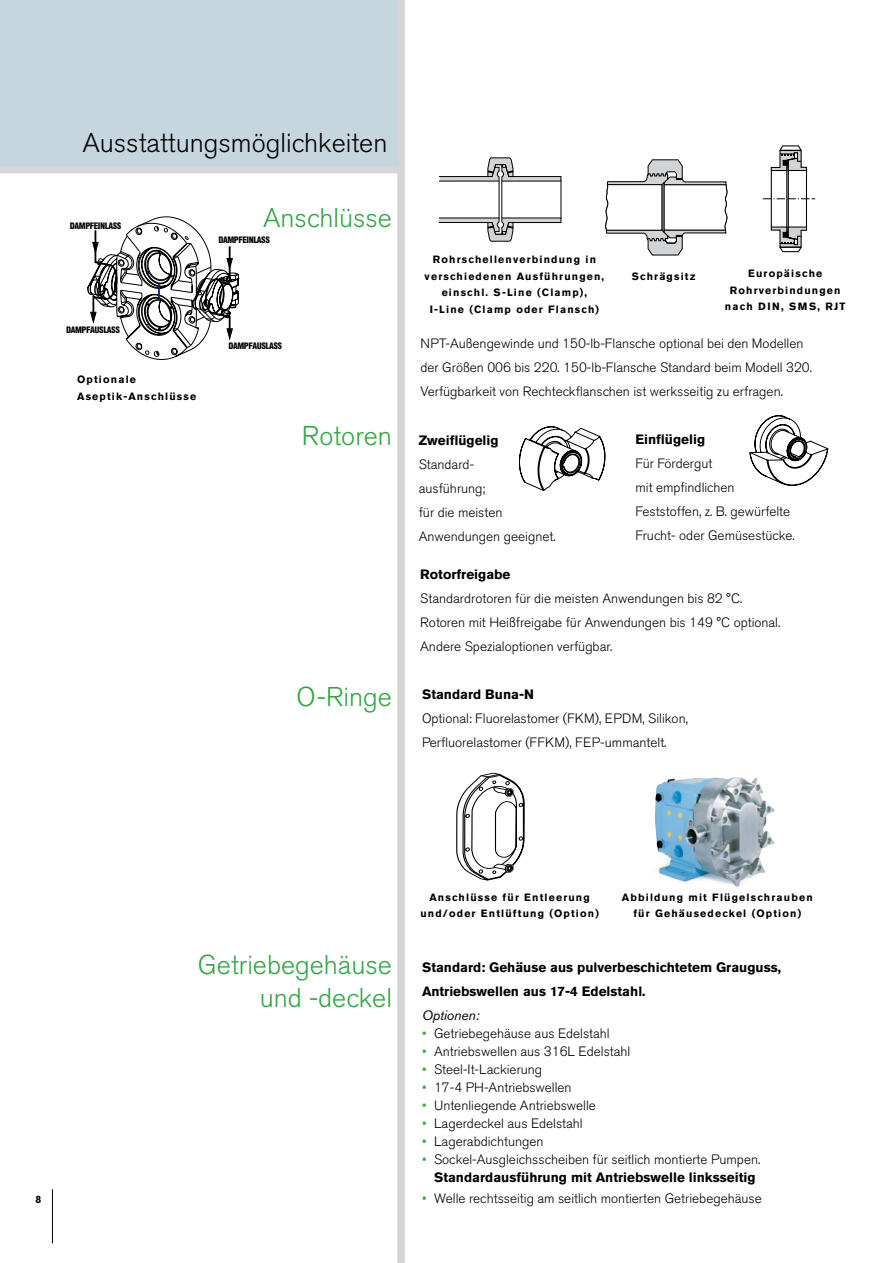
<style>
.page{position:relative;width:893px;height:1263px;background:#fff}
.page>*{position:absolute;margin:0;border:0;box-sizing:border-box;transform-origin:0 0}
.Body_Copy_Headline{font:300 27px/33px "Akzidenz Grotesk BE";color:#33a544;text-align:right}
.Boxed_Column_Headlin{font:300 27px "Akzidenz Grotesk BE";color:#000}
.Body_Copy_Sub-Headli{font:300 13.5px/24px "Akzidenz Grotesk BE";color:#000}
.Body_Copy_Sub-Headli-2{font:700 13.5px/24px "Akzidenz Grotesk BE";color:#000}
.Body_Copy_Sub-Headli-3{font:italic 13.5px "Akzidenz Grotesk BE";color:#000}
.Captions__Center_Ali{font:700 10.5px/16.5px "Akzidenz Grotesk BE";letter-spacing:.11em;color:#000;text-align:center}
.Captions__Left_Align{font:700 10.5px "Akzidenz Grotesk BE";letter-spacing:.11em;color:#000}
.t1{font:900 condensed 8.7px "Swiss 721 BT";letter-spacing:-.05em;color:#000}
.s1{color:#33a544}
.s2{font-weight:700}
</style>
<div class="page">
<hr style="left:52px;top:1189px;width:1px;height:54px;background:#000">
<div style="left:0;top:0;width:403px;height:167px;background:#c5d6df"></div>
<svg style="left:605px;top:159px;width:123px;height:97px"></svg>
<div style="left:786px;top:165px;width:3px;height:67px;background:#fff;border:1px solid #000"></div>
<svg style="left:770px;top:145px;width:38px;height:27px"></svg>
<svg style="left:770px;top:226px;width:38px;height:27px"></svg>
<svg style="left:763px;top:198px;width:52px;height:1px"></svg>
<hr style="left:771px;top:170px;width:1px;height:57px;background:#000">
<hr style="left:806px;top:170px;width:1px;height:57px;background:#000">
<svg style="left:440px;top:157px;width:122px;height:85px"></svg>
<hr style="left:560px;top:181px;width:1px;height:37px;background:#000">
<img style="left:655px;top:777px;width:120px;height:110px">
<svg style="left:456px;top:773px;width:69px;height:107px"></svg>
<svg style="left:750px;top:415px;width:78px;height:71px"></svg>
<svg style="left:519px;top:426px;width:86px;height:65px"></svg>
<svg style="left:87px;top:216px;width:153px;height:144px"></svg>
<div style="left:71px;top:220px;width:38px;height:10px;background:#fff"></div>
<div style="left:65px;top:325px;width:45px;height:10px;background:#fff"></div>
<div style="left:217px;top:234px;width:36px;height:11px;background:#fff"></div>
<div style="left:226px;top:342px;width:43px;height:9px;background:#fff"></div>
<div style="left:0;top:166px;width:403px;height:7px;background:#d4d5d7"></div>
<div style="left:397px;top:0;width:8px;height:1263px;background:#d4d5d7"></div>
<p class="Boxed_Column_Headlin" style="left:82px;top:127px;width:306px">Ausstattungsmöglichkeiten</p>
<p class="t1" style="left:70px;top:220px;width:53px">DAMPFEINLASS</p>
<p class="Body_Copy_Headline" style="left:263px;top:202px;width:130px">Anschlüsse</p>
<p class="t1" style="left:219px;top:235px;width:53px">DAMPFEINLASS</p>
<p class="t1" style="left:66px;top:325px;width:55px">DAMPFAUSLASS</p>
<p class="Captions__Left_Align" style="left:77px;top:374px;width:60px">Optionale</p>
<p class="Captions__Left_Align" style="left:77px;top:390px;width:121px">Aseptik-Anschlüsse</p>
<p class="t1" style="left:228px;top:341px;width:55px">DAMPFAUSLASS</p>
<p class="Body_Copy_Headline" style="left:302px;top:420px;width:92px">Rotoren</p>
<p class="Body_Copy_Headline" style="left:297px;top:681px;width:97px">O-Ringe</p>
<p class="Captions__Center_Ali" style="left:425px;top:251px;width:181px">Rohrschellenverbindung in verschiedenen Ausführungen, einschl. S-Line (Clamp),<br>I-Line (Clamp oder Flansch)</p>
<p class="Captions__Center_Ali" style="left:725px;top:265px;width:122px">Europäische<br>Rohrverbindungen nach DIN, SMS, RJT</p>
<p class="Body_Copy_Sub-Headli" style="left:420px;top:331px;width:393px">NPT-Außengewinde und 150-lb-Flansche optional bei den Modellen der Größen 006 bis 220. 150-lb-Flansche Standard beim Modell 320.<br>Verfügbarkeit von Rechteckflanschen ist werksseitig zu erfragen.</p>
<p class="Captions__Center_Ali" style="left:632px;top:268px;width:65px">Schrägsitz</p>
<p class="Body_Copy_Sub-Headli-2" style="left:419px;top:428px;width:81px">Zweiflügelig</p>
<p class="Body_Copy_Sub-Headli" style="left:419px;top:453px;width:138px">Standard-<br>ausführung;<br>für die meisten<br>Anwendungen geeignet.</p>
<p class="Body_Copy_Sub-Headli-2" style="left:635px;top:428px;width:71px">Einflügelig</p>
<p class="Body_Copy_Sub-Headli" style="left:635px;top:452px;width:161px">Für Fördergut<br>mit empfindlichen<br>Feststoffen, z. B. gewürfelte<br>Frucht- oder Gemüsestücke.</p>
<p class="Body_Copy_Sub-Headli-2" style="left:420px;top:562px;width:92px">Rotorfreigabe</p>
<p class="Body_Copy_Sub-Headli" style="left:420px;top:587px;width:362px">Standardrotoren für die meisten Anwendungen bis 82 °C.<br>Rotoren mit Heißfreigabe für Anwendungen bis 149 °C optional.<br>Andere Spezialoptionen verfügbar.</p>
<p class="Body_Copy_Sub-Headli-2" style="left:422px;top:682px;width:113px">Standard Buna-N</p>
<p class="Body_Copy_Sub-Headli" style="left:422px;top:707px;width:267px">Optional: Fluorelastomer (FKM), EPDM, Silikon,<br>Perfluorelastomer (FFKM), FEP-ummantelt.</p>
<p class="Captions__Center_Ali" style="left:36px;top:1190px;width:7px">8</p>
<p class="Captions__Center_Ali" style="left:420px;top:889px;width:180px">Anschlüsse für Entleerung und/oder Entlüftung (Option)</p>
<p class="Captions__Center_Ali" style="left:622px;top:889px;width:192px">Abbildung mit Flügelschrauben für Gehäusedeckel (Option)</p>
<p class="Body_Copy_Headline" style="left:198px;top:949px;width:196px">Getriebegehäuse und -deckel</p>
<p class="Body_Copy_Sub-Headli-2" style="left:422px;top:955px;width:361px">Standard: Gehäuse aus pulverbeschichtetem Grauguss,<br>Antriebswellen aus 17-4 Edelstahl.</p>
<p class="Body_Copy_Sub-Headli-3" style="left:422px;top:1007px;width:59px">Optionen:</p>
<p class="Body_Copy_Sub-Headli" style="left:422px;top:1021px;width:189px"><span class="s1">•</span> Getriebegehäuse aus Edelstahl</p>
<p class="Body_Copy_Sub-Headli" style="left:422px;top:1039px;width:210px"><span class="s1">•</span> Antriebswellen aus 316L Edelstahl</p>
<p class="Body_Copy_Sub-Headli" style="left:422px;top:1057px;width:122px"><span class="s1">•</span> Steel-It-Lackierung</p>
<p class="Body_Copy_Sub-Headli" style="left:422px;top:1075px;width:151px"><span class="s1">•</span> 17-4 PH-Antriebswellen</p>
<p class="Body_Copy_Sub-Headli" style="left:422px;top:1093px;width:175px"><span class="s1">•</span> Untenliegende Antriebswelle</p>
<p class="Body_Copy_Sub-Headli" style="left:422px;top:1111px;width:162px"><span class="s1">•</span> Lagerdeckel aus Edelstahl</p>
<p class="Body_Copy_Sub-Headli" style="left:422px;top:1129px;width:123px"><span class="s1">•</span> Lagerabdichtungen</p>
<p class="Body_Copy_Sub-Headli" style="left:422px;top:1150px;width:340px;line-height:18px;text-align:center"><span class="s1">•</span> Sockel-Ausgleichsscheiben für seitlich montierte Pumpen.<br><span class="s2">Standardausführung mit Antriebswelle linksseitig</span></p>
<p class="Body_Copy_Sub-Headli" style="left:422px;top:1186px;width:341px"><span class="s1">•</span> Welle rechtsseitig am seitlich montierten Getriebegehäuse</p>
</div>
